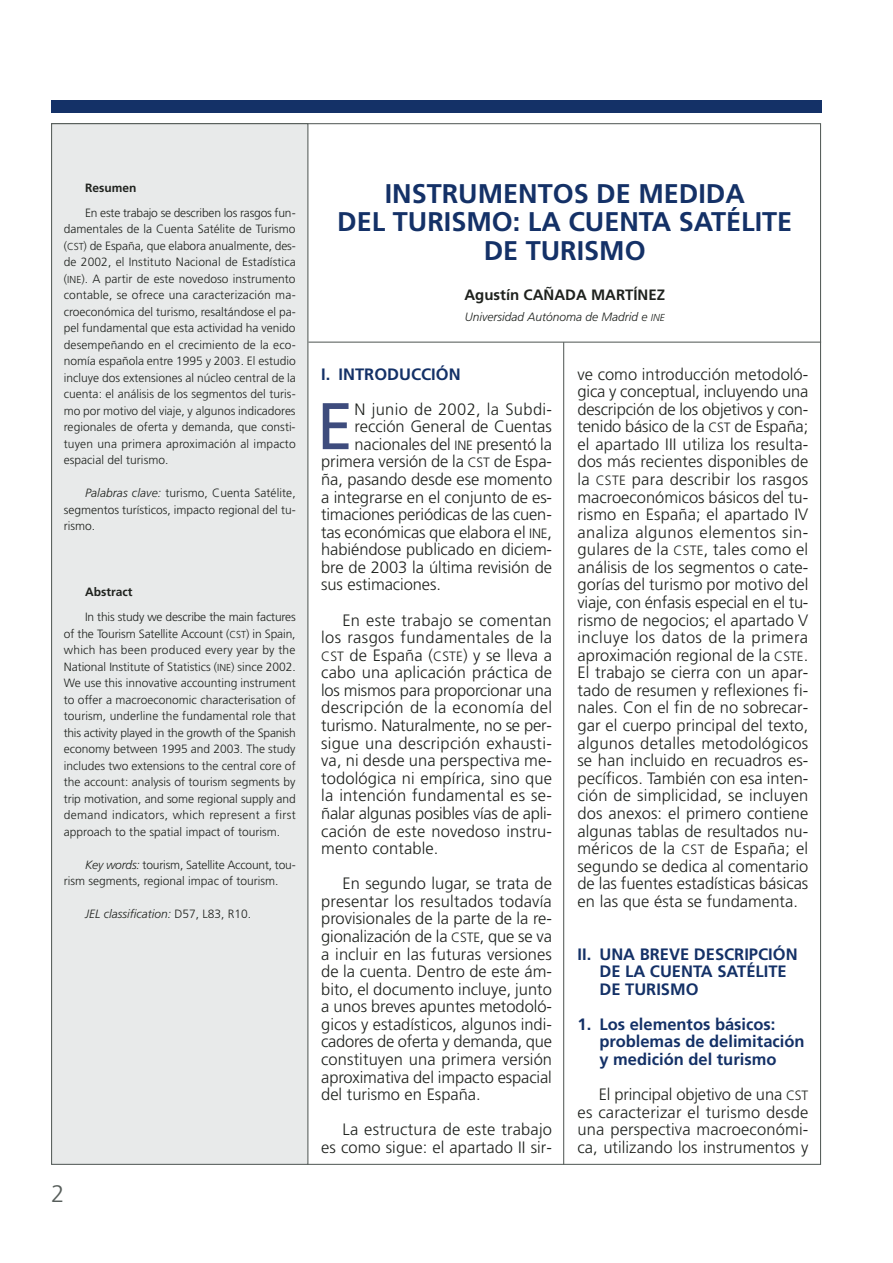
<style>
.page{position:relative;width:893px;height:1263px;background:#fff}
.page>*{position:absolute;margin:0;border:0;box-sizing:border-box;transform-origin:0 0}
.t1{font:65.85px "Frutiger";color:#3e4c7d}
.t2{font:700 27px/28.5px "Frutiger";color:#143167;text-align:center}
.t3{font:300 24px "Frutiger";color:#575e5b}
.t4{font:300 16.5px/17.5px "Frutiger";letter-spacing:-.005em;color:#1f221e;text-align:justify}
.t5{font:700 16.5px/17.5px "Frutiger";color:#143167}
.t6{font:300 16.5px "Frutiger";letter-spacing:.02em;color:#1f221e}
.t7{font:700 15px "Frutiger";color:#1f221e}
.t8{font:300 12px/16.5px "Frutiger";color:#1f221e;text-align:justify}
.t9{font:italic 300 12px "Frutiger";color:#1f221e}
.t10{font:700 12px "Frutiger";color:#1f221e}
.s1{font-size:10.2px}
.s2{font-style:italic}
.s3{font-style:normal}
.s4{font-size:13.5px}
</style>
<div class="page">
<div style="left:51px;top:100px;width:770px;height:13px;background:#143167"></div>
<hr style="left:563px;top:342px;width:1px;height:823px;background:#575e5b">
<div style="left:52px;top:124px;width:256px;height:1040px;background:#e8eaea"></div>
<hr style="left:308px;top:342px;width:513px;height:1px;background:#575e5b">
<p class="t10" style="left:85px;top:183px;width:53px">Resumen</p>
<p class="t8" style="left:64px;top:205px;width:233px;text-indent:21px">En este trabajo se describen los rasgos fun&shy;damentales de la Cuenta Satélite de Turismo (<span class="s1">CST</span>) de España, que elabora anualmente, des&shy;de 2002, el Instituto Nacional de Estadística (<span class="s1">INE</span>). A partir de este novedoso instrumento contable, se ofrece una caracterización ma&shy;croeconómica del turismo, resaltándose el pa&shy;pel fundamental que esta actividad ha venido desempeñando en el crecimiento de la eco&shy;nomía española entre 1995 y 2003. El estudio incluye dos extensiones al núcleo central de la cuenta: el análisis de los segmentos del turis&shy;mo por motivo del viaje, y algunos indicadores regionales de oferta y demanda, que consti&shy;tuyen una primera aproximación al impacto espacial del turismo.</p>
<p class="t8" style="left:64px;top:486px;width:233px;text-indent:21px"><span class="s2">Palabras clave:</span> turismo, Cuenta Satélite, segmentos turísticos, impacto regional del tu&shy;rismo.</p>
<p class="t10" style="left:85px;top:587px;width:49px">Abstract</p>
<p class="t8" style="left:64px;top:610px;width:233px;text-indent:21px">In this study we describe the main factures of the Tourism Satellite Account (<span class="s1">CST</span>) in Spain, which has been produced every year by the National Institute of Statistics (<span class="s1">INE</span>) since 2002.<br>We use this innovative accounting instrument to offer a macroeconomic characterisation of tourism, underline the fundamental role that this activity played in the growth of the Spanish economy between 1995 and 2003. The study includes two extensions to the central core of the account: analysis of tourism segments by trip motivation, and some regional supply and demand indicators, which represent a first approach to the spatial impact of tourism.</p>
<p class="t8" style="left:64px;top:857px;width:233px;text-indent:21px"><span class="s2">Key words:</span> tourism, Satellite Account, tou&shy;rism segments, regional impac of tourism.</p>
<p class="t9" style="left:85px;top:909px;width:167px">JEL classification: <span class="s3">D57, L83, R10.</span></p>
<h3 class="t3" style="left:51px;top:1184px;width:15px">2</h3>
<h2 class="t2" style="left:337px;top:181px;width:456px">INSTRUMENTOS DE MEDIDA<br>DEL TURISMO: LA CUENTA SATÉLITE<br>DE TURISMO</h2>
<p class="t7" style="left:464px;top:289px;width:202px">Agustín CAÑADA MARTÍNEZ</p>
<p class="t9" style="left:464px;top:312px;width:202px">Universidad Autónoma de Madrid e <span class="s1">INE</span></p>
<p class="t5" style="left:321px;top:366px;width:141px">I. INTRODUCCIÓN</p>
<h1 class="t1" style="left:316px;top:400px;width:38px">E</h1>
<p class="t6" style="left:354px;top:402px;width:199px">N junio de 2002, la Subdi-</p>
<p class="t4" style="left:354px;top:419px;width:199px">rección General de Cuentas</p>
<p class="t4" style="left:354px;top:437px;width:199px">nacionales del <span class="s4">INE</span> presentó la</p>
<p class="t4" style="left:321px;top:454px;width:232px">primera versión de la <span class="s4">CST</span> de Espa-</p>
<p class="t4" style="left:321px;top:472px;width:232px">ña, pasando desde ese momento</p>
<p class="t4" style="left:321px;top:489px;width:232px">a integrarse en el conjunto de es-</p>
<p class="t4" style="left:321px;top:507px;width:232px">timaciones periódicas de las cuen-</p>
<p class="t4" style="left:321px;top:524px;width:232px">tas económicas que elabora el <span class="s4">INE</span>,</p>
<p class="t4" style="left:321px;top:542px;width:232px">habiéndose publicado en diciem-</p>
<p class="t4" style="left:321px;top:560px;width:232px">bre de 2003 la última revisión de</p>
<p class="t4" style="left:321px;top:577px;width:121px">sus estimaciones.</p>
<p class="t4" style="left:321px;top:612px;width:232px;text-indent:21px">En este trabajo se comentan los rasgos fundamentales de la <span class="s4">CST</span> de España (<span class="s4">CSTE</span>) y se lleva a cabo una aplicación práctica de los mismos para proporcionar una descripción de la economía del turismo. Naturalmente, no se per&shy;sigue una descripción exhausti&shy;va, ni desde una perspectiva me&shy;todológica ni empírica, sino que la intención fundamental es se&shy;ñalar algunas posibles vías de apli&shy;cación de este novedoso instru&shy;mento contable.</p>
<p class="t4" style="left:321px;top:876px;width:232px;text-indent:21px">En segundo lugar, se trata de presentar los resultados todavía provisionales de la parte de la re&shy;gionalización de la <span class="s4">CSTE</span>, que se va a incluir en las futuras versiones de la cuenta. Dentro de este ám&shy;bito, el documento incluye, junto a unos breves apuntes metodoló&shy;gicos y estadísticos, algunos indi&shy;cadores de oferta y demanda, que constituyen una primera versión aproximativa del impacto espacial del turismo en España.</p>
<p class="t4" style="left:321px;top:1122px;width:232px;text-align:right">La estructura de este trabajo<br>es como sigue: el apartado II sir-</p>
<p class="t4" style="left:577px;top:366px;width:232px">ve como introducción metodoló&shy;gica y conceptual, incluyendo una descripción de los objetivos y con&shy;tenido básico de la <span class="s4">CST</span> de España; el apartado III utiliza los resulta&shy;dos más recientes disponibles de la <span class="s4">CSTE</span> para describir los rasgos macroeconómicos básicos del tu&shy;rismo en España; el apartado IV analiza algunos elementos sin&shy;gulares de la <span class="s4">CSTE</span>, tales como el análisis de los segmentos o cate&shy;gorías del turismo por motivo del viaje, con énfasis especial en el tu&shy;rismo de negocios; el apartado V incluye los datos de la primera aproximación regional de la <span class="s4">CSTE</span>.<br>El trabajo se cierra con un apar&shy;tado de resumen y reflexiones fi&shy;nales. Con el fin de no sobrecar&shy;gar el cuerpo principal del texto, algunos detalles metodológicos se han incluido en recuadros es&shy;pecíficos. También con esa inten&shy;ción de simplicidad, se incluyen dos anexos: el primero contiene algunas tablas de resultados nu&shy;méricos de la <span class="s4">CST</span> de España; el segundo se dedica al comentario de las fuentes estadísticas básicas en las que ésta se fundamenta.</p>
<p class="t5" style="left:599px;top:946px;width:200px;text-indent:-22px">II. UNA BREVE DESCRIPCIÓN<br>DE LA CUENTA SATÉLITE<br>DE TURISMO</p>
<p class="t5" style="left:599px;top:1017px;width:206px;text-indent:-22px">1. Los elementos básicos: problemas de delimitación y medición del turismo</p>
<p class="t4" style="left:577px;top:1087px;width:232px;text-indent:21px">El principal objetivo de una <span class="s4">CST </span>es caracterizar el turismo desde una perspectiva macroeconómi&shy;ca, utilizando los instrumentos y</p>
</div>
